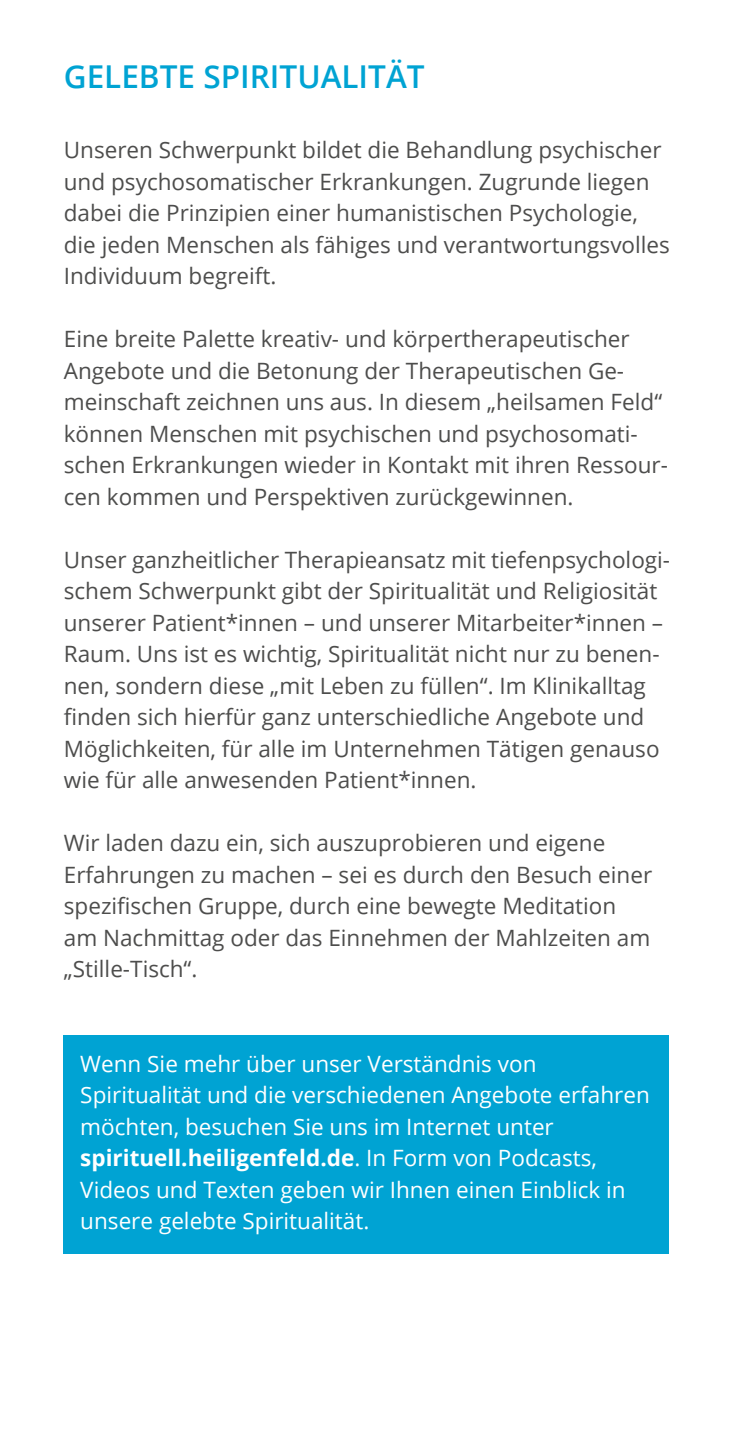
<style>
.page{position:relative;width:734px;height:1448px;background:#fff}
.page>*{position:absolute;margin:0;border:0;box-sizing:border-box;transform-origin:0 0}
.t1{font:600 31.5px "Open Sans";color:#00a3d3}
.t2{font:22.5px/31.5px "Open Sans";color:#4d4d4c}
.t3{font:22.5px/31.5px "Open Sans";color:#fff}
.s1{font-weight:700}
</style>
<div class="page">
<div style="left:64px;top:1035px;width:604px;height:218px;background:#00a3d3"></div>
<h1 class="t1" style="left:64px;top:55px;width:362px">GELEBTE SPIRITUALITÄT</h1>
<p class="t2" style="left:64px;top:134px;width:607px">Unseren Schwerpunkt bildet die Behandlung psychischer und psychosomatischer Erkrankungen. Zugrunde liegen dabei die Prinzipien einer humanistischen Psychologie, die jeden Menschen als fähiges und verantwortungsvolles Individuum begreift.</p>
<p class="t2" style="left:64px;top:323px;width:605px">Eine breite Palette kreativ- und körpertherapeutischer Angebote und die Betonung der Therapeutischen Ge&shy;meinschaft zeichnen uns aus. In diesem „heilsamen Feld“ können Menschen mit psychischen und psychosomati&shy;schen Erkrankungen wieder in Kontakt mit ihren Ressour&shy;cen kommen und Perspektiven zurückgewinnen.</p>
<p class="t2" style="left:64px;top:543px;width:607px">Unser ganzheitlicher Therapieansatz mit tiefenpsychologi&shy;schem Schwerpunkt gibt der Spiritualität und Religiosität unserer Patient*innen – und unserer Mitarbeiter*innen – Raum. Uns ist es wichtig, Spiritualität nicht nur zu benen&shy;nen, sondern diese „mit Leben zu füllen“. Im Klinikalltag finden sich hierfür ganz unterschiedliche Angebote und Möglichkeiten, für alle im Unternehmen Tätigen genauso wie für alle anwesenden Patient*innen.</p>
<p class="t2" style="left:64px;top:827px;width:590px">Wir laden dazu ein, sich auszuprobieren und eigene Erfahrungen zu machen – sei es durch den Besuch einer spezifischen Gruppe, durch eine bewegte Meditation am Nachmittag oder das Einnehmen der Mahlzeiten am „Stille-Tisch“.</p>
<p class="t3" style="left:80px;top:1047px;width:571px">Wenn Sie mehr über unser Verständnis von Spiritualität und die verschiedenen Angebote erfahren möchten, besuchen Sie uns im Internet unter <span class="s1">spirituell.heiligenfeld.de</span>. In Form von Podcasts, Videos und Texten geben wir Ihnen einen Einblick in unsere gelebte Spiritualität.</p>
</div>
